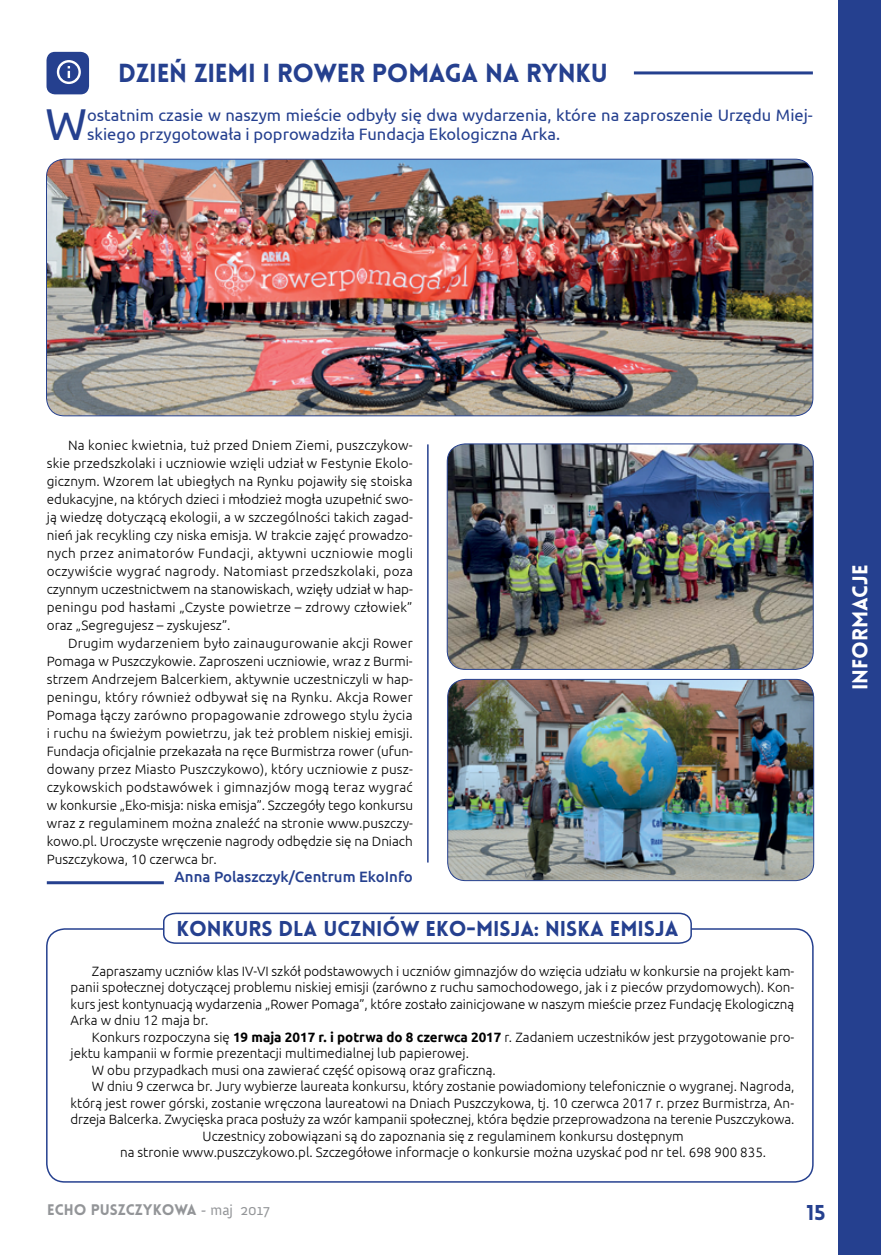
<style>
.page{position:relative;width:881px;height:1255px;background:#fff}
.page>*{position:absolute;margin:0;border:0;box-sizing:border-box;transform-origin:0 0}
.t1{font:44.7px "Ubuntu";color:#25408f}
.t2{font:900 25.5px "Lovelo";letter-spacing:-.01em;color:#25408f}
.t3{font:900 21px "Lovelo";color:#25408f}
.t4{font:900 21px "Lovelo";color:#fff}
.t5{font:16.5px/19.5px "Ubuntu";color:#25408f}
.t6{font:500 15px "Ubuntu";color:#25408f}
.t7{font:900 15px "Lovelo";color:#939598}
.t8{font:300 13.5px/18px "Ubuntu";color:#000;text-align:justify}
.s1{font-weight:700}
.s2{font-family:"Anivers";font-weight:400}
</style>
<div class="page">
<div style="left:838px;top:0;width:42px;height:1254px;background:#25408f"></div>
<div style="left:46px;top:928px;width:767px;height:254px;border:2px solid #25408f;border-radius:18px"></div>
<div style="left:46px;top:52px;width:43px;height:42px;background:#25408f;border-radius:9px"></div>
<svg style="left:57px;top:60px;width:24px;height:24px"></svg>
<hr style="left:633px;top:71px;width:179px;height:3px;background:#25408f">
<img style="left:46px;top:159px;width:766px;height:257px">
<img style="left:448px;top:444px;width:364px;height:225px">
<div style="left:446px;top:443px;width:367px;height:226px;border:1px solid #25408f;border-radius:18px"></div>
<img style="left:447px;top:679px;width:366px;height:201px">
<div style="left:447px;top:679px;width:366px;height:201px;border:1px solid #25408f;border-radius:18px"></div>
<hr style="left:47px;top:881px;width:117px;height:3px;background:#25408f">
<hr style="left:427px;top:444px;width:1px;height:418px;background:#25408f">
<svg style="left:162px;top:912px;width:530px;height:32px"></svg>
<h2 class="t2" style="left:118px;top:57px;width:491px">DZIEŃ ZIEMI I ROWER POMAGA NA RYNKU</h2>
<h1 class="t1" style="left:46px;top:97px;width:43px">W</h1>
<p class="t5" style="left:87px;top:105px;width:727px">ostatnim czasie w naszym mieście odbyły się dwa wydarzenia, które na zaproszenie U rzędu Miej&shy;skiego przygotowała i poprowadziła Fundacja Ekologiczna Arka.</p>
<p class="t8" style="left:47px;top:436px;width:367px;text-indent:21px">Na koniec kwietnia, tuż przed Dniem Ziemi, puszczykow&shy;skie przedszkolaki i uczniowie wzięli udział w Festynie Ekolo&shy;gicznym. Wzorem lat ubiegłych na Rynku pojawiły się stoiska edukacyjne, na których dzieci i młodzież mogła uzupełnić swo&shy;ją wiedzę dotyczącą ekologii, a w szczególności takich zagad&shy;nień jak recykling czy niska emisja. W trakcie zajęć prowadzo&shy;nych przez animatorów Fundacji, aktywni uczniowie mogli oczywiście wygrać nagrody. Natomiast przedszkolaki, poza czynnym uczestnictwem na stanowiskach, wzięły udział w hap&shy;peningu pod hasłami „Czyste powietrze – zdrowy człowiek” oraz „Segregujesz – zyskujesz”.</p>
<p class="t8" style="left:47px;top:634px;width:367px;text-indent:21px">Drugim wydarzeniem było zainaugurowanie akcji Rower Pomaga w Puszczykowie. Zaproszeni uczniowie, wraz z Burmi&shy;strzem Andrzejem Balcerkiem, aktywnie uczestniczyli w hap&shy;peningu, który również odbywał się na Rynku. Akcja Rower Pomaga łączy zarówno propagowanie zdrowego stylu życia i ruchu na świeżym powietrzu, jak też problem niskiej emisji.<br>Fundacja oficjalnie przekazała na ręce Burmistrza rower (ufun&shy;dowany przez Miasto Puszczykowo), który uczniowie z pusz&shy;czykowskich podstawówek i gimnazjów mogą teraz wygrać w konkursie „Eko-misja: niska emisja”. Szczegóły tego konkursu wraz z regulaminem można znaleźć na stronie www.puszczy&shy;kowo.pl. Uroczyste wręczenie nagrody odbędzie się na Dniach Puszczykowa, 10 czerwca br.</p>
<p class="t6" style="left:174px;top:867px;width:239px">Anna Polaszczyk/Centrum EkoInfo</p>
<h3 class="t3" style="left:176px;top:915px;width:45px">KONKURS</h3>
<h3 class="t3" style="left:278px;top:915px;width:14px">DLA</h3>
<h3 class="t3" style="left:323px;top:915px;width:13px">UCZNI</h3>
<h3 class="t3" style="left:382px;top:915px;width:58px">ÓW EKO</h3>
<h3 class="t3" style="left:466px;top:915px;width:22px">-MISJA</h3>
<h3 class="t3" style="left:534px;top:915px;width:24px">: NISKA</h3>
<h3 class="t3" style="left:609px;top:915px;width:13px">EMISJA</h3>
<p class="t8" style="left:71px;top:962px;width:724px;line-height:16.5px;text-indent:21px">Zapraszamy uczniów klas IV-VI szkół podstawowych i uczniów gimnazjów do wzięcia udziału w konkursie na projekt kam&shy;panii społecznej dotyczącej problemu niskiej emisji (zarówno z ruchu samochodowego, jak i z pieców przydomowych). Kon&shy;kurs jest kontynuacją wydarzenia „Rower Pomaga”, które zostało zainicjowane w naszym mieście przez Fundację Ekologiczną Arka w dniu 12 maja br.</p>
<p class="t8" style="left:92px;top:1027px;width:703px">Konkurs rozpoczyna się <span class="s1">19 maja 2017 r. i potrwa do 8 czerwca 2017</span> r. Zadaniem uczestników jest przygotowanie pro-</p>
<p class="t8" style="left:71px;top:1043px;width:399px">jektu kampanii w formie prezentacji multimedialnej lub papierowej.</p>
<p class="t8" style="left:92px;top:1060px;width:405px">W obu przypadkach musi ona zawierać część opisową oraz graficzną.</p>
<p class="t8" style="left:92px;top:1076px;width:703px">W dniu 9 czerwca br. Jury wybierze laureata konkursu, który zostanie powiadomiony telefonicznie o wygranej. Nagroda,</p>
<p class="t8" style="left:71px;top:1093px;width:724px">którą jest rower górski, zostanie wręczona laureatowi na Dniach Puszczykowa, tj. 10 czerwca 2017 r. przez Burmistrza, An-</p>
<p class="t8" style="left:71px;top:1109px;width:725px">drzeja Balcerka. Zwycięska praca posłuży za wzór kampanii społecznej, która będzie przeprowadzona na terenie Puszczykowa.</p>
<p class="t8" style="left:202px;top:1126px;width:482px">Uczestnicy zobowiązani są do zapoznania się z regulaminem konkursu dostępnym</p>
<p class="t8" style="left:120px;top:1142px;width:647px">na stronie www.puszczykowo.pl. Szczegółowe informacje o konkursie można uzyskać pod nr tel. 698 900 835.</p>
<p class="t7" style="left:47px;top:1200px;width:224px">ECHO PUSZCZYKOWA <span class="s2">- maj 2017</span></p>
<h3 class="t3" style="left:806px;top:1199px;width:20px">15</h3>
<h3 class="t4" style="left:846px;top:690px;width:124px;rotate:-90deg">INFORMACJE</h3>
</div>
